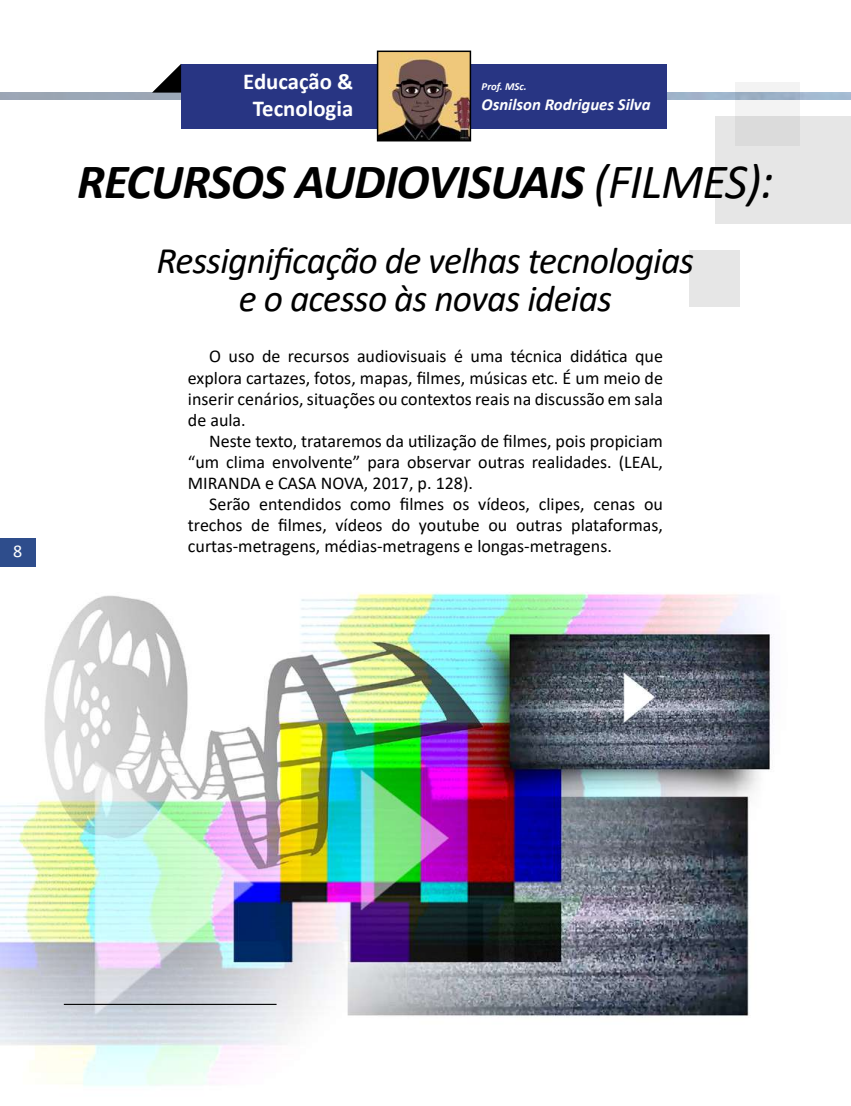
<style>
.page{position:relative;width:851px;height:1106px;background:#fff}
.page>*{position:absolute;margin:0;border:0;box-sizing:border-box;transform-origin:0 0}
.t1{font:italic 700 49.5px "Calibri";letter-spacing:-.02em;color:#000}
.t2{font:italic 37.5px/37.5px "Calibri";letter-spacing:-.02em;color:#000;text-align:center}
.t3{font:700 22.8px/27.3px "Calibri";color:#fff;text-align:center}
.t4{font:18px/21px "Calibri";color:#000;text-align:justify}
.t5{font:18px "Calibri";color:#fff}
.t6{font:italic 700 16.8px "Calibri";color:#fff}
.t7{font:italic 700 10.8px "Calibri";color:#fff}
.s1{font-weight:400}
</style>
<div class="page">
<img style="left:0;top:93px;width:850px;height:6px">
<div style="left:181px;top:64px;width:485px;height:64px;background:#283583"></div>
<svg style="left:152px;top:64px;width:29px;height:29px"></svg>
<img style="left:380px;top:54px;width:88px;height:84px">
<div style="left:377px;top:51px;width:94px;height:90px;border:2px solid #000"></div>
<div style="left:689px;top:250px;width:51px;height:56px;background:#e6e6e6"></div>
<svg style="left:735px;top:82px;width:64px;height:34px;fill:#f3f3f3"></svg>
<img style="left:0;top:592px;width:773px;height:494px">
<div style="left:714px;top:116px;width:136px;height:108px;background:#e6e6e6"></div>
<div style="left:0;top:537px;width:36px;height:29px;background:#2e4d8c"></div>
<hr style="left:64px;top:1003px;width:212px;height:1px;background:#000">
<p class="t5" style="left:13px;top:539px;width:11px">8</p>
<p class="t3" style="left:243px;top:67px;width:111px">Educação &amp;<br>Tecnologia</p>
<p class="t7" style="left:481px;top:79px;width:47px">Prof. MSc.</p>
<p class="t6" style="left:481px;top:93px;width:170px">Osnilson Rodrigues Silva</p>
<h1 class="t1" style="left:77px;top:147px;width:698px">RECURSOS AUDIOVISUAIS <span class="s1">(FILMES):</span></h1>
<h2 class="t2" style="left:156px;top:240px;width:539px">Ressignificação de velhas tecnologias e o acesso às novas ideias</h2>
<p class="t4" style="left:188px;top:345px;width:476px;text-indent:21px">O uso de recursos audiovisuais é uma técnica didática que explora cartazes, fotos, mapas, filmes, músicas etc. É um meio de inserir cenários, situações ou contextos reais na discussão em sala de aula.</p>
<p class="t4" style="left:188px;top:429px;width:476px;text-indent:21px">Neste texto, trataremos da utilização de filmes, pois propiciam “um clima envolvente” para observar outras realidades. (LEAL, MIRANDA e CASA NOVA, 2017, p. 128).</p>
<p class="t4" style="left:188px;top:492px;width:476px;text-indent:21px">Serão entendidos como filmes os vídeos, clipes, cenas ou trechos de filmes, vídeos do youtube ou outras plataformas, curtas-metragens, médias-metragens e longas-metragens.</p>
</div>
